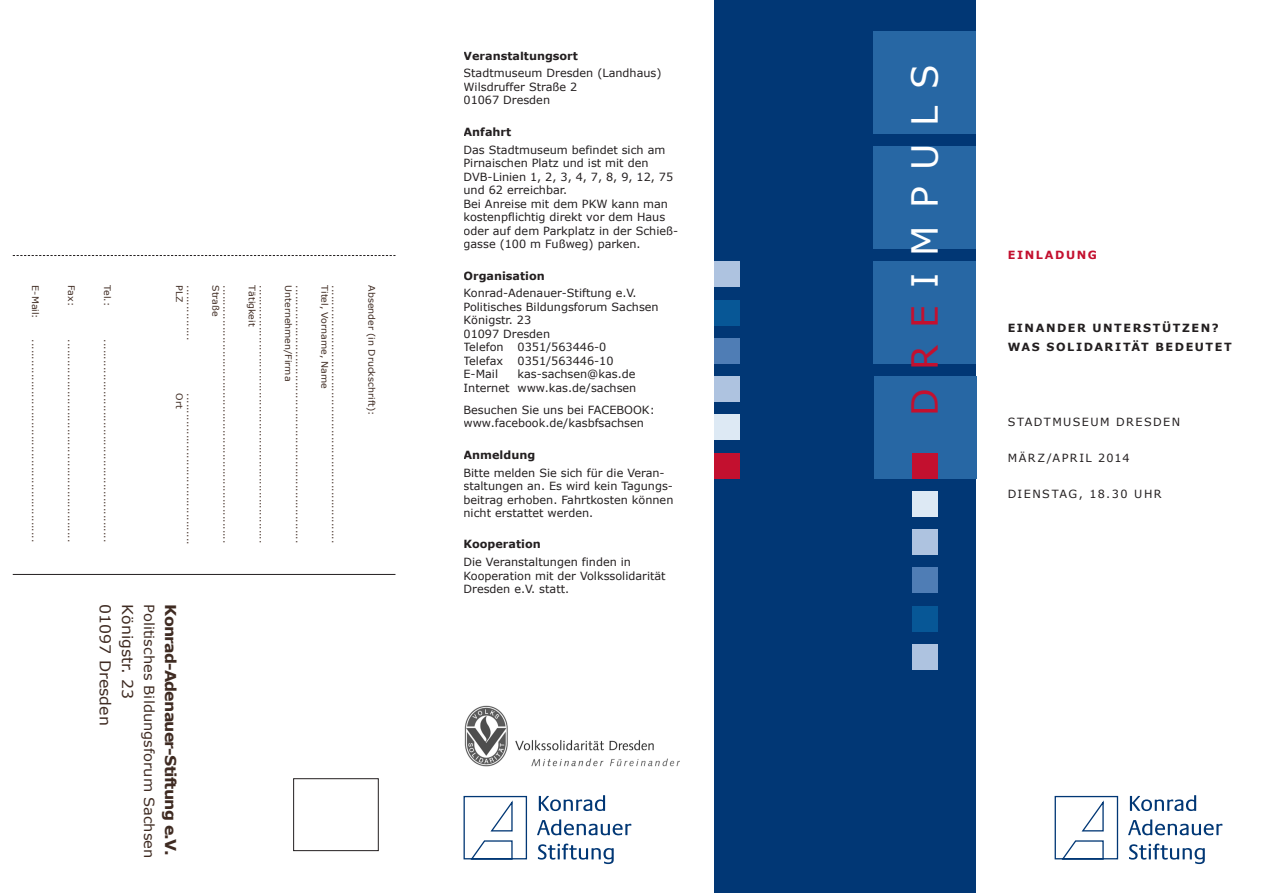
<style>
.page{position:relative;width:1263px;height:893px;background:#fff}
.page>*{position:absolute;margin:0;border:0;box-sizing:border-box;transform-origin:0 0}
.t1{font:36px "Verdana";letter-spacing:.475em;color:#fff}
.t2{font:700 15px "Verdana";color:#3f2b22;scale:1.05 1}
.t3{font:15px "Verdana";color:#3f2b22;scale:1.05 1}
.t4{font:13.95px "Verdana";color:#3f2b22;scale:1.05 1}
.t5{font:11.25px/13.5px "Verdana";color:#231f20}
.t6{font:700 11.25px/19.2px "Verdana";letter-spacing:.14em;color:#231f20}
.t7{font:11.25px "Verdana";letter-spacing:.125em;color:#231f20}
.t8{font:11.25px "Verdana";letter-spacing:.13em;color:#231f20}
.t9{font:11.25px "Verdana";letter-spacing:.105em;color:#231f20}
.t10{font:700 11.25px "Verdana";letter-spacing:.135em;color:#c3102f}
.t11{font:9px "Verdana";color:#3f2b22;scale:1.05 1}
.s1{color:#c3102f}
</style>
<div class="page">
<hr style="left:13px;top:574px;width:382px;height:1px;background:#231f20">
<div style="left:293px;top:778px;width:85px;height:73px;border:1px solid #231f20"></div>
<svg style="left:13px;top:255px;width:382px;height:1px"></svg>
<img style="left:464px;top:705px;width:215px;height:62px">
<svg style="left:539px;top:795px;width:66px;height:16px"></svg>
<svg style="left:537px;top:819px;width:94px;height:16px"></svg>
<svg style="left:538px;top:843px;width:76px;height:21px"></svg>
<svg style="left:463px;top:795px;width:65px;height:65px"></svg>
<svg style="left:1130px;top:795px;width:66px;height:16px"></svg>
<svg style="left:1128px;top:819px;width:94px;height:16px"></svg>
<svg style="left:1129px;top:843px;width:76px;height:21px"></svg>
<svg style="left:1054px;top:795px;width:65px;height:65px"></svg>
<div style="left:714px;top:0;width:262px;height:893px;background:#013775"></div>
<div style="left:874px;top:32px;width:102px;height:102px;background:#2767a4"></div>
<div style="left:874px;top:147px;width:102px;height:102px;background:#2767a4"></div>
<div style="left:874px;top:261px;width:102px;height:103px;background:#2767a4"></div>
<div style="left:874px;top:376px;width:102px;height:102px;background:#2767a4"></div>
<div style="left:714px;top:453px;width:26px;height:25px;background:#c3102f"></div>
<div style="left:912px;top:644px;width:26px;height:26px;background:#aec3e0"></div>
<div style="left:912px;top:568px;width:26px;height:25px;background:#4f7db5"></div>
<div style="left:912px;top:529px;width:26px;height:26px;background:#aec3e0"></div>
<div style="left:912px;top:491px;width:26px;height:26px;background:#dde9f4"></div>
<div style="left:912px;top:606px;width:26px;height:25px;background:#075796"></div>
<div style="left:714px;top:300px;width:26px;height:25px;background:#075796"></div>
<div style="left:714px;top:338px;width:26px;height:26px;background:#4f7db5"></div>
<div style="left:714px;top:376px;width:26px;height:26px;background:#aec3e0"></div>
<div style="left:714px;top:415px;width:26px;height:25px;background:#dde9f4"></div>
<div style="left:714px;top:261px;width:26px;height:26px;background:#aec3e0"></div>
<div style="left:912px;top:453px;width:26px;height:25px;background:#c3102f"></div>
<p class="t11" style="left:41px;top:285px;width:33px;rotate:90deg">E-Mail:</p>
<p class="t11" style="left:41px;top:339px;width:195px;rotate:90deg">...........................................................</p>
<p class="t11" style="left:77px;top:285px;width:21px;rotate:90deg">Fax:</p>
<p class="t11" style="left:77px;top:339px;width:195px;rotate:90deg">...........................................................</p>
<p class="t11" style="left:113px;top:285px;width:21px;rotate:90deg">Tel.:</p>
<p class="t11" style="left:113px;top:339px;width:195px;rotate:90deg">...........................................................</p>
<p class="t11" style="left:196px;top:285px;width:54px;rotate:90deg">................</p>
<p class="t11" style="left:222px;top:285px;width:31px;rotate:90deg">Straße</p>
<p class="t11" style="left:232px;top:285px;width:247px;rotate:90deg">...........................................................................</p>
<p class="t11" style="left:185px;top:285px;width:18px;rotate:90deg">PLZ</p>
<p class="t11" style="left:185px;top:393px;width:16px;rotate:90deg">Ort</p>
<p class="t11" style="left:196px;top:393px;width:146px;rotate:90deg">............................................</p>
<p class="t11" style="left:258px;top:285px;width:41px;rotate:90deg">Tätigkeit</p>
<p class="t11" style="left:269px;top:285px;width:247px;rotate:90deg">...........................................................................</p>
<p class="t11" style="left:294px;top:285px;width:93px;rotate:90deg">U nternehmen/Firma</p>
<p class="t11" style="left:305px;top:285px;width:247px;rotate:90deg">...........................................................................</p>
<p class="t11" style="left:330px;top:285px;width:100px;rotate:90deg">Titel, Vorname, Name</p>
<p class="t11" style="left:341px;top:285px;width:247px;rotate:90deg">...........................................................................</p>
<h2 class="t3" style="left:115px;top:604px;width:117px;rotate:90deg">01097 Dresden</h2>
<h2 class="t3" style="left:137px;top:604px;width:92px;rotate:90deg">Königstr. 23</h2>
<p class="t4" style="left:158px;top:604px;width:243px;rotate:90deg">Politisches Bildungsforum Sachsen</p>
<h2 class="t2" style="left:180px;top:604px;width:241px;rotate:90deg">Konrad-Adenauer-Stiftung e.V.</h2>
<p class="t11" style="left:377px;top:285px;width:125px;rotate:90deg">Absender (in Druckschrift):</p>
<p class="t6" style="left:463px;top:46px;width:116px">Veranstaltungsort</p>
<p class="t5" style="left:463px;top:66px;width:200px">Stadtmuseum Dresden (Landhaus)<br>Wilsdruffer Straße 2<br>01067 Dresden</p>
<p class="t6" style="left:463px;top:122px;width:49px">Anfahrt</p>
<p class="t5" style="left:463px;top:142px;width:216px">Das Stadtmuseum befindet sich am<br>Pirnaischen Platz und ist mit den<br>DVB-Linien 1, 2, 3, 4, 7, 8, 9, 12, 75 und 62 erreichbar.<br>Bei Anreise mit dem PKW kann man kostenpflichtig direkt vor dem Haus oder auf dem Parkplatz in der Schieß&shy;gasse (100 m Fußweg) parken.</p>
<p class="t6" style="left:463px;top:266px;width:83px">Organisation</p>
<p class="t5" style="left:463px;top:286px;width:197px">Konrad-Adenauer-Stiftung e.V.<br>Politisches Bildungsforum Sachsen<br>Königstr. 23<br>01097 Dresden<br>Telefon 0351/563446-0<br>Telefax</p>
<p class="t5" style="left:517px;top:354px;width:98px">0351/563446-10</p>
<p class="t5" style="left:463px;top:367px;width:174px;text-align:right">kas-sachsen@kas.de<br>Internet www.kas.de/sachsen</p>
<p class="t5" style="left:463px;top:403px;width:193px">Besuchen Sie uns bei FACEBOOK: www.facebook.de/kasbfsachsen</p>
<p class="t6" style="left:463px;top:445px;width:73px">Anmeldung</p>
<p class="t5" style="left:463px;top:465px;width:211px">Bitte melden Sie sich für die Veran&shy;staltungen an. Es wird kein Tagungs&shy;beitrag erhoben. Fahrtkosten können nicht erstattet werden.</p>
<p class="t6" style="left:463px;top:534px;width:79px">Kooperation</p>
<p class="t5" style="left:463px;top:555px;width:204px">Die Veranstaltungen finden in<br>Kooperation mit der Volkssolidarität<br>D resden e.V. statt.</p>
<p class="t5" style="left:463px;top:367px;width:36px">E-Mail</p>
<h1 class="t1" style="left:902px;top:415px;width:346px;rotate:-90deg"><span class="s1">D re</span>i mp uls</h1>
<p class="t10" style="left:1008px;top:248px;width:91px">Einladung</p>
<p class="t6" style="left:1008px;top:318px;width:226px">einander unterstützen? was Solidarität bedeutet</p>
<p class="t7" style="left:1008px;top:414px;width:174px">Stadtmuseum dresden</p>
<p class="t9" style="left:1008px;top:451px;width:123px">MÄRZ/APRIL 2014</p>
<p class="t8" style="left:1008px;top:487px;width:156px">Dienstag, 18.30 U hr</p>
</div>
